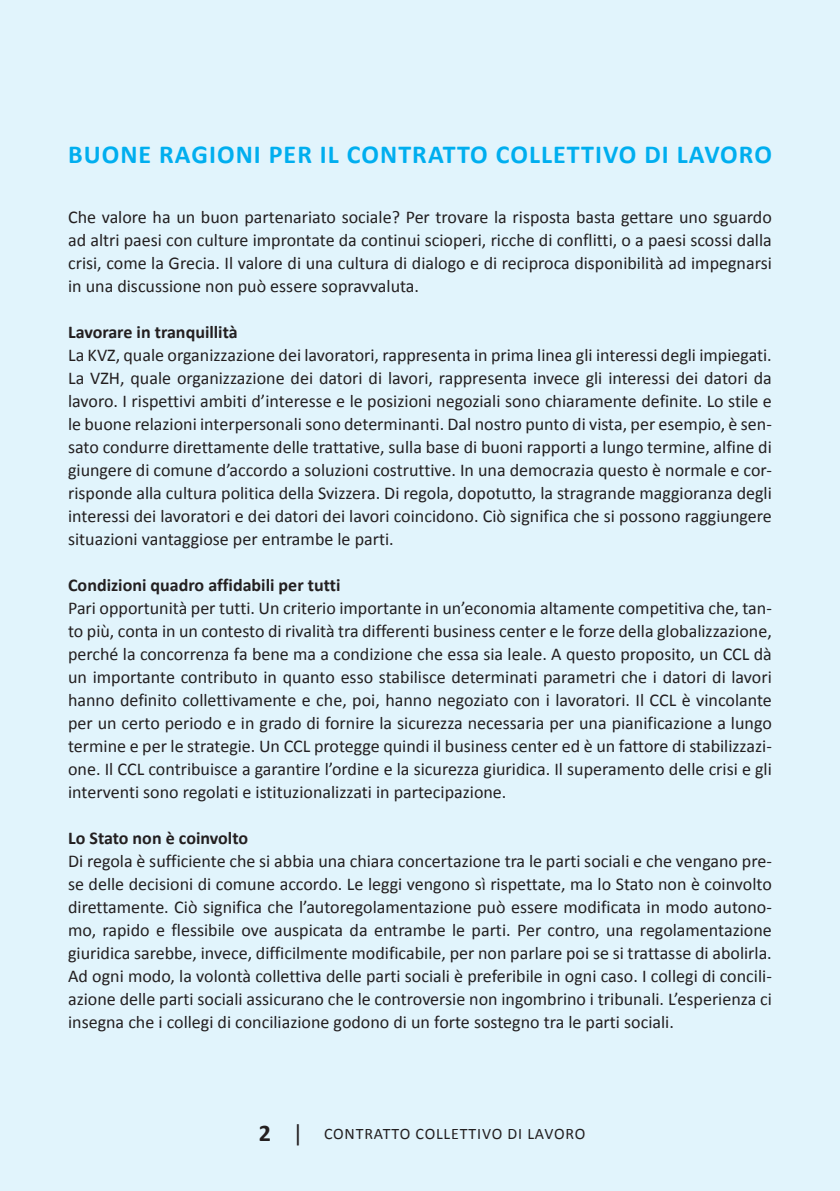
<style>
.page{position:relative;width:840px;height:1191px;background:#fff}
.page>*{position:absolute;margin:0;border:0;box-sizing:border-box;transform-origin:0 0}
.t1{font:700 26px "Calibri";letter-spacing:.04em;color:#00aeef}
.t2{font:18px/23px "Calibri";color:#231f20;text-align:justify}
.t3{font:700 18px "Calibri";color:#231f20}
.t4{font:16px "Calibri";letter-spacing:.05em;color:#231f20}
.s1{font-weight:700;font-size:24px}
.s2{font-size:24px}
</style>
<div class="page">
<div style="left:0;top:0;width:839px;height:1191px;background:#e1f4fc"></div>
<p class="t1" style="left:68px;top:137px;width:705px">BUONE RAGIONI PER IL CONTRATTO COLLETTIVO DI LAVORO</p>
<p class="t2" style="left:68px;top:205px;width:704px">Che valore ha un buon partenariato sociale? Per trovare la risposta basta gettare uno sguardo ad altri paesi con culture improntate da continui scioperi, ricche di conflitti, o a paesi scossi dalla crisi, come la Grecia. Il valore di una cultura di dialogo e di reciproca disponibilità ad impegnarsi in una discussione non può essere sopravvaluta.</p>
<p class="t3" style="left:68px;top:320px;width:171px">Lavorare in tranquillità</p>
<p class="t2" style="left:68px;top:343px;width:705px">La KVZ, quale organizzazione dei lavoratori, rappresenta in prima linea gli interessi degli impiegati.<br>La VZH, quale organizzazione dei datori di lavori, rappresenta invece gli interessi dei datori da lavoro. I rispettivi ambiti d’interesse e le posizioni negoziali sono chiaramente definite. Lo stile e le buone relazioni interpersonali sono determinanti. Dal nostro punto di vista, per esempio, è sen&shy;sato condurre direttamente delle trattative, sulla base di buoni rapporti a lungo termine, alfine di giungere di comune d’accordo a soluzioni costruttive. In una democrazia questo è normale e cor&shy;risponde alla cultura politica della Svizzera. Di regola, dopotutto, la stragrande maggioranza degli interessi dei lavoratori e dei datori dei lavori coincidono. Ciò significa che si possono raggiungere situazioni vantaggiose per entrambe le parti.</p>
<p class="t3" style="left:68px;top:573px;width:274px">Condizioni quadro affidabili per tutti</p>
<p class="t2" style="left:68px;top:596px;width:705px">Pari opportunità per tutti. Un criterio importante in un’economia altamente competitiva che, tan&shy;to più, conta in un contesto di rivalità tra differenti business center e le forze della globalizzazione, perché la concorrenza fa bene ma a condizione che essa sia leale. A questo proposito, un CCL dà un importante contributo in quanto esso stabilisce determinati parametri che i datori di lavori hanno definito collettivamente e che, poi, hanno negoziato con i lavoratori. Il CCL è vincolante per un certo periodo e in grado di fornire la sicurezza necessaria per una pianificazione a lungo termine e per le strategie. Un CCL protegge quindi il business center ed è un fattore di stabilizzazi&shy;one. Il CCL contribuisce a garantire l’ordine e la sicurezza giuridica. Il superamento delle crisi e gli interventi sono regolati e istituzionalizzati in partecipazione.</p>
<p class="t3" style="left:68px;top:826px;width:181px">Lo Stato non è coinvolto</p>
<p class="t2" style="left:68px;top:849px;width:704px">Di regola è sufficiente che si abbia una chiara concertazione tra le parti sociali e che vengano pre&shy;se delle decisioni di comune accordo. Le leggi vengono sì rispettate, ma lo Stato non è coinvolto direttamente. Ciò significa che l’autoregolamentazione può essere modificata in modo autono&shy;mo, rapido e flessibile ove auspicata da entrambe le parti. Per contro, una regolamentazione giuridica sarebbe, invece, difficilmente modificabile, per non parlare poi se si trattasse di abolirla.<br>Ad ogni modo, la volontà collettiva delle parti sociali è preferibile in ogni caso. I collegi di concili&shy;azione delle parti sociali assicurano che le controversie non ingombrino i tribunali. L’esperienza ci insegna che i collegi di conciliazione godono di un forte sostegno tra le parti sociali.</p>
<p class="t4" style="left:258px;top:1123px;width:328px"><span class="s1">2</span> <span class="s2">|</span> CONTRATTO COLLETTIVO DI LAVORO</p>
</div>
